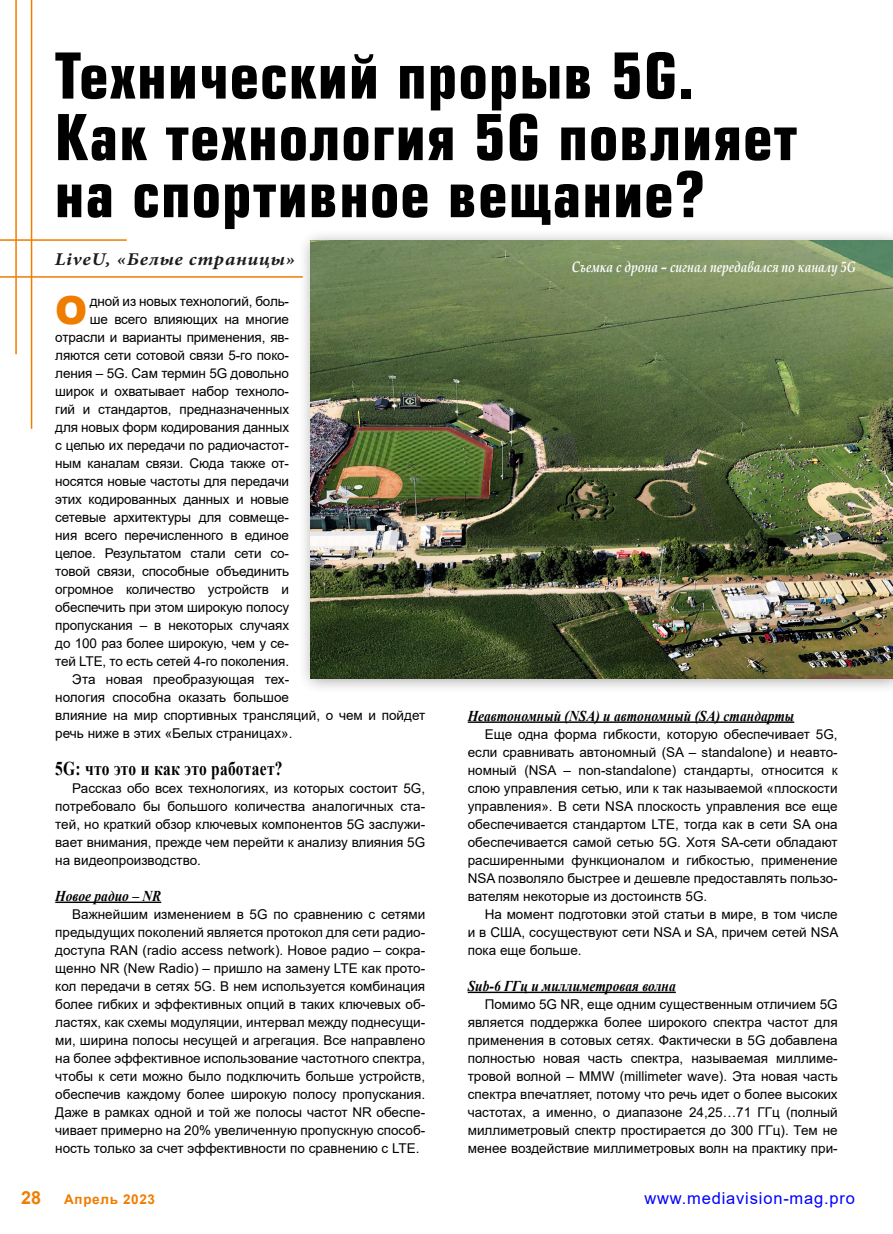
<style>
.page{position:relative;width:893px;height:1234px;background:#fff}
.page>*{position:absolute;margin:0;border:0;box-sizing:border-box;transform-origin:0 0}
.t1{font:700 61.5px/59.2px "Europe Cond";letter-spacing:.02em;color:#000}
.t2{font:900 38.7px "Arial";color:#ef7d00}
.t3{font:700 19.5px "Times New Roman";letter-spacing:.02em;color:#000;scale:.79 1}
.t4{font:italic 700 18px "Minion Pro";letter-spacing:.04em;color:#1d1d1b;scale:1.1 1}
.t5{font:700 18px "Arial";color:#ef7d00}
.t6{font:16.5px "Arial";letter-spacing:.05em;color:#00f}
.t7{font:italic 700 15px "Times New Roman";color:#000;scale:.9 1}
.t8{font:italic 700 15px "Book Antiqua";color:#fff;scale:.8 1}
.t9{font:13.5px/18px "Arial";letter-spacing:-.01em;color:#000;text-align:justify}
.t10{font:700 13.5px "Arial";letter-spacing:.05em;color:#ef7d00}
</style>
<div class="page">
<hr style="left:55px;top:901px;width:106px;height:1px;background:#000">
<hr style="left:468px;top:721px;width:326px;height:1px;background:#000">
<hr style="left:468px;top:991px;width:208px;height:1px;background:#000">
<hr style="left:31px;top:0;width:1px;height:428px;background:#ef7d00">
<hr style="left:0;top:276px;width:303px;height:1px;background:#ef7d00">
<hr style="left:15px;top:0;width:2px;height:354px;background:#ef7d00">
<hr style="left:0;top:239px;width:127px;height:2px;background:#ef7d00">
<div style="left:298px;top:228px;width:595px;height:466px;background:#1d1d1b;opacity:.4"></div>
<img style="left:310px;top:241px;width:583px;height:437px">
<h1 class="t1" style="left:55px;top:45px;width:744px">Технический прорыв 5G.<br>Как технология 5G повлияет на спортивное вещание?</h1>
<h3 class="t4" style="left:55px;top:246px;width:220px">LiveU, «Белые страницы»</h3>
<p class="t8" style="left:572px;top:256px;width:357px">Съемка с дрона – сигнал передавался по каналу 5G</p>
<h2 class="t2" style="left:55px;top:282px;width:34px">О</h2>
<p class="t9" style="left:90px;top:292px;width:201px">дной из новых технологий, боль-</p>
<p class="t9" style="left:90px;top:310px;width:201px">ше всего влияющих на многие</p>
<p class="t9" style="left:55px;top:328px;width:235px">отрасли и варианты применения, яв-</p>
<p class="t9" style="left:55px;top:346px;width:235px">ляются сети сотовой связи 5-го поко-</p>
<p class="t9" style="left:55px;top:364px;width:235px">ления – 5G. Сам термин 5G довольно</p>
<p class="t9" style="left:55px;top:382px;width:235px">широк и охватывает набор техноло-</p>
<p class="t9" style="left:55px;top:400px;width:235px">гий и стандартов, предназначенных</p>
<p class="t9" style="left:55px;top:418px;width:235px">для новых форм кодирования данных</p>
<p class="t9" style="left:55px;top:436px;width:235px">с целью их передачи по радиочастот-</p>
<p class="t9" style="left:55px;top:454px;width:235px">ным каналам связи. Сюда также от-</p>
<p class="t9" style="left:55px;top:472px;width:235px">носятся новые частоты для передачи</p>
<p class="t9" style="left:55px;top:490px;width:235px">этих кодированных данных и новые</p>
<p class="t9" style="left:55px;top:508px;width:235px">сетевые архитектуры для совмеще-</p>
<p class="t9" style="left:55px;top:526px;width:235px">ния всего перечисленного в единое</p>
<p class="t9" style="left:55px;top:544px;width:235px">целое. Результатом стали сети со-</p>
<p class="t9" style="left:55px;top:562px;width:235px">товой связи, способные объединить</p>
<p class="t9" style="left:55px;top:580px;width:235px">огромное количество устройств и</p>
<p class="t9" style="left:55px;top:598px;width:235px">обеспечить при этом широкую полосу</p>
<p class="t9" style="left:55px;top:616px;width:235px">пропускания – в некоторых случаях</p>
<p class="t9" style="left:55px;top:634px;width:235px">до 100 раз более широкую, чем у се-</p>
<p class="t9" style="left:55px;top:652px;width:235px">тей LTE, то есть сетей 4-го поколения.</p>
<p class="t9" style="left:72px;top:670px;width:218px">Эта новая преобразующая тех-</p>
<p class="t9" style="left:55px;top:688px;width:235px">нология способна оказать большое</p>
<p class="t9" style="left:55px;top:706px;width:371px">влияние на мир спортивных трансляций, о чем и пойдет</p>
<p class="t9" style="left:55px;top:724px;width:239px">речь ниже в этих «Белых страницах».</p>
<h3 class="t3" style="left:55px;top:753px;width:289px">5G: что это и как это работает?</h3>
<p class="t9" style="left:55px;top:778px;width:371px;text-indent:17px">Рассказ обо всех технологиях, из которых состоит 5G, потребовало бы большого количества аналогичных ста&shy;тей, но краткий обзор ключевых компонентов 5G заслужи&shy;вает внимания, прежде чем перейти к анализу влияния 5G на видеопроизводство.</p>
<p class="t7" style="left:55px;top:885px;width:119px">Новое радио – NR</p>
<p class="t9" style="left:55px;top:904px;width:371px;text-indent:17px">Важнейшим изменением в 5G по сравнению с сетями предыдущих поколений является протокол для сети радио&shy;доступа RAN (radio access network). Новое радио – сокра&shy;щенно NR (New Radio) – пришло на замену LTE как прото&shy;кол передачи в сетях 5G. В нем используется комбинация более гибких и эффективных опций в таких ключевых об&shy;ластях, как схемы модуляции, интервал между поднесущи&shy;ми, ширина полосы несущей и агрегация. Все направлено на более эффективное использование частотного спектра, чтобы к сети можно было подключить больше устройств, обеспечив каждому более широкую полосу пропускания.<br>Даже в рамках одной и той же полосы частот NR обеспе&shy;чивает примерно на 20% увеличенную пропускную способ&shy;ность только за счет эффективности по сравнению с LTE.</p>
<p class="t7" style="left:468px;top:705px;width:364px">Неавтономный (NSA) и автономный (SA) стандарты</p>
<p class="t9" style="left:468px;top:724px;width:371px;text-indent:17px">Еще одна форма гибкости, которую обеспечивает 5G, если сравнивать автономный (SA – standalone) и неавто&shy;номный (NSA – non-standalone) стандарты, относится к слою управления сетью, или к так называемой «плоскости управления». В сети NSA плоскость управления все еще обеспечивается стандартом LTE, тогда как в сети SA она обеспечивается самой сетью 5G. Хотя SA-сети обладают расширенными функционалом и гибкостью, применение NSA позволяло быстрее и дешевле предоставлять пользо&shy;вателям некоторые из достоинств 5G.</p>
<p class="t9" style="left:468px;top:904px;width:372px;text-indent:17px">На момент подготовки этой статьи в мире, в том числе и в США, сосуществуют сети NSA и SA, причем сетей NSA пока еще больше.</p>
<p class="t7" style="left:468px;top:975px;width:233px">Sub-6 ГГц и миллиметровая волна</p>
<p class="t9" style="left:468px;top:994px;width:371px;text-indent:17px">Помимо 5G NR, еще одним существенным отличием 5G является поддержка более широкого спектра частот для применения в сотовых сетях. Фактически в 5G добавлена полностью новая часть спектра, называемая миллиме&shy;тровой волной – MMW (millimeter wave). Эта новая часть спектра впечатляет, потому что речь идет о более высоких частотах, а именно, о диапазоне 24,25…71 ГГц (полный миллиметровый спектр простирается до 300 ГГц). Тем не менее воздействие миллиметровых волн на практику при-</p>
<h3 class="t5" style="left:21px;top:1184px;width:22px">28</h3>
<p class="t10" style="left:64px;top:1189px;width:93px">Апрель 2023</p>
<p class="t6" style="left:644px;top:1186px;width:212px">www.mediavision-mag.pro</p>
</div>
